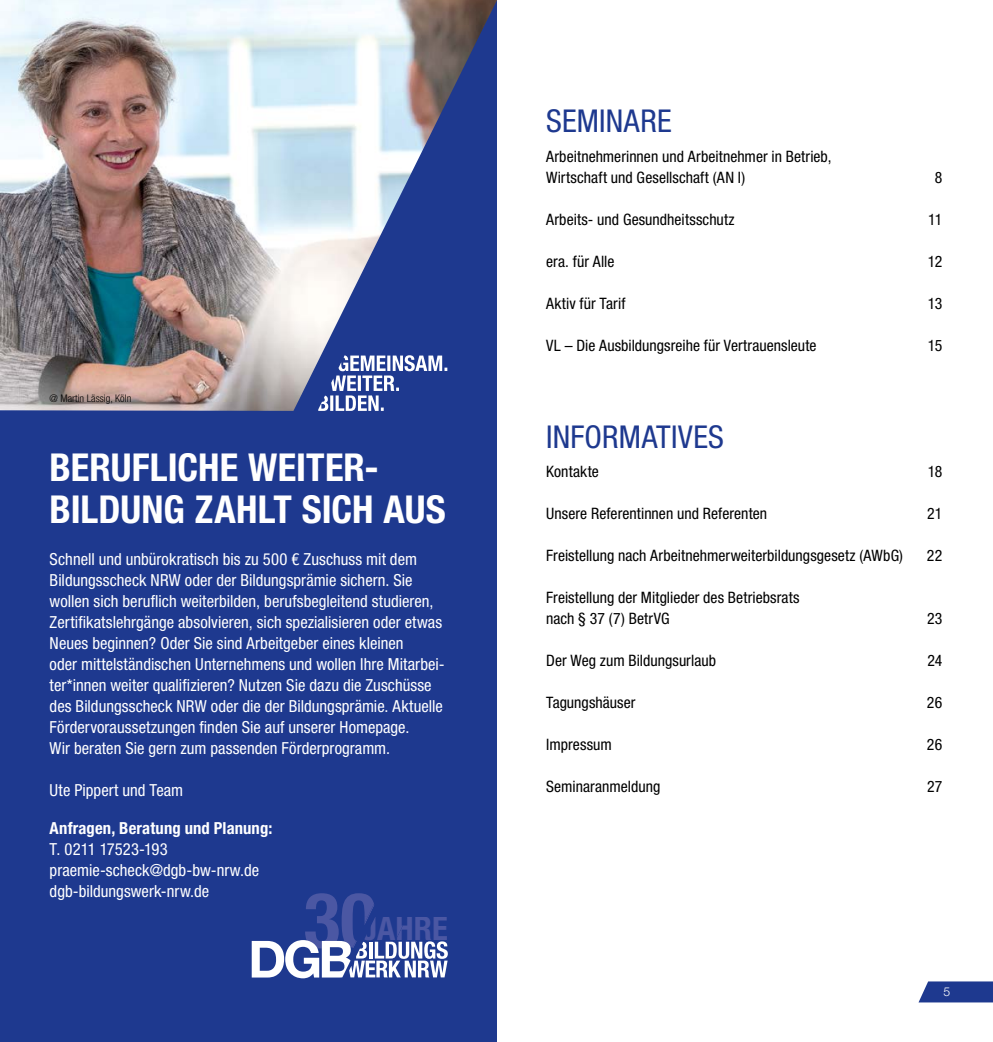
<style>
.page{position:relative;width:993px;height:1042px;background:#fff}
.page>*{position:absolute;margin:0;border:0;box-sizing:border-box;transform-origin:0 0}
.t1{font:700 condensed 38.5px/42px "Helvetica Neue LT Std";color:#fff}
.t2{font:700 condensed 32.73px "Helvetica Neue LT Std";color:#4b57a3}
.t3{font:condensed 31.5px "Helvetica Neue LT Std";letter-spacing:.005em;color:#1e398f}
.t4{font:condensed 16.62px/21px "Helvetica Neue LT Std";color:#fff}
.t5{font:700 condensed 16.62px "Helvetica Neue LT Std";letter-spacing:.01em;color:#fff}
.t6{font:condensed 15.75px/21px "Helvetica Neue LT Std";letter-spacing:.005em;color:#000}
.t7{font:300 12.25px "Helvetica Neue LT Std";color:#fff}
.t8{font:300 condensed 10.5px "Helvetica Neue LT Std";color:#000}
</style>
<div class="page">
<svg style="left:918px;top:981px;width:74px;height:21px"></svg>
<div style="left:0;top:0;width:496px;height:1042px;background:#1e398f"></div>
<img style="left:0;top:0;width:497px;height:411px">
<svg style="left:318px;top:355px;width:129px;height:56px"></svg>
<svg style="left:251px;top:893px;width:196px;height:85px"></svg>
<p class="t8" style="left:50px;top:392px;width:83px">@ Martin Lässig, Köln</p>
<h1 class="t1" style="left:50px;top:445px;width:397px">BERUFLICHE WEITER-<br>BILDUNG ZAHLT SICH AUS</h1>
<p class="t4" style="left:50px;top:548px;width:396px">Schnell und unbürokratisch bis zu 500 € Zuschuss mit dem Bildungsscheck NRW oder der Bildungsprämie sichern. Sie wollen sich beruflich weiterbilden, berufsbegleitend studieren, Zertifikatslehrgänge absolvieren, sich spezialisieren oder etwas Neues beginnen? Oder Sie sind Arbeitgeber eines kleinen<br>oder mittelständischen Unternehmens und wollen Ihre Mitarbei&shy;ter*innen weiter qualifizieren? Nutzen Sie dazu die Zuschüsse des Bildungsscheck NRW oder die der Bildungsprämie. Aktuelle Fördervoraussetzungen finden Sie auf unserer Homepage.<br>Wir beraten Sie gern zum passenden Förderprogramm.</p>
<p class="t4" style="left:50px;top:779px;width:135px">Ute Pippert und Team</p>
<p class="t5" style="left:50px;top:818px;width:224px">Anfragen, Beratung und Planung:</p>
<p class="t4" style="left:50px;top:839px;width:211px">T. 0211 17523-193 praemie-scheck@dgb-bw-nrw.de dgb-bildungswerk-nrw.de</p>
<h2 class="t2" style="left:362px;top:909px;width:87px">JAHRE</h2>
<h3 class="t3" style="left:546px;top:103px;width:127px">SEMINARE</h3>
<p class="t6" style="left:546px;top:146px;width:287px">Arbeitnehmerinnen und Arbeitnehmer in Betrieb,<br>Wirtschaft und Gesellschaft (AN I)</p>
<p class="t6" style="left:934px;top:167px;width:9px">8</p>
<p class="t6" style="left:546px;top:209px;width:190px">Arbeits- und Gesundheitsschutz</p>
<p class="t6" style="left:927px;top:209px;width:16px">11</p>
<p class="t6" style="left:546px;top:251px;width:70px">era. für Alle</p>
<p class="t6" style="left:927px;top:251px;width:16px">12</p>
<p class="t6" style="left:546px;top:293px;width:81px">Aktiv für Tarif</p>
<p class="t6" style="left:927px;top:293px;width:16px">13</p>
<p class="t6" style="left:546px;top:335px;width:272px">VL – Die Ausbildungsreihe für Vertrauensleute</p>
<p class="t6" style="left:927px;top:335px;width:16px">15</p>
<h3 class="t3" style="left:546px;top:418px;width:179px">INFORMATIVES</h3>
<p class="t6" style="left:546px;top:461px;width:54px">Kontakte</p>
<p class="t6" style="left:927px;top:461px;width:16px">18</p>
<p class="t6" style="left:546px;top:503px;width:222px">Unsere Referentinnen und Referenten</p>
<p class="t6" style="left:926px;top:503px;width:17px">21</p>
<p class="t6" style="left:546px;top:545px;width:358px">Freistellung nach Arbeitnehmerweiterbildungsgesetz (AWbG)</p>
<p class="t6" style="left:926px;top:545px;width:17px">22</p>
<p class="t6" style="left:546px;top:587px;width:255px">Freistellung der Mitglieder des Betriebsrats nach § 37 (7) BetrVG</p>
<p class="t6" style="left:926px;top:608px;width:17px">23</p>
<p class="t6" style="left:546px;top:650px;width:171px">Der Weg zum Bildungsurlaub</p>
<p class="t6" style="left:927px;top:650px;width:16px">24</p>
<p class="t6" style="left:546px;top:692px;width:91px">Tagungshäuser</p>
<p class="t6" style="left:926px;top:692px;width:17px">26</p>
<p class="t6" style="left:546px;top:734px;width:67px">Impressum</p>
<p class="t6" style="left:926px;top:734px;width:17px">26</p>
<p class="t6" style="left:546px;top:776px;width:116px">Seminaranmeldung</p>
<p class="t6" style="left:926px;top:776px;width:17px">27</p>
<p class="t7" style="left:943px;top:984px;width:8px">5</p>
</div>
